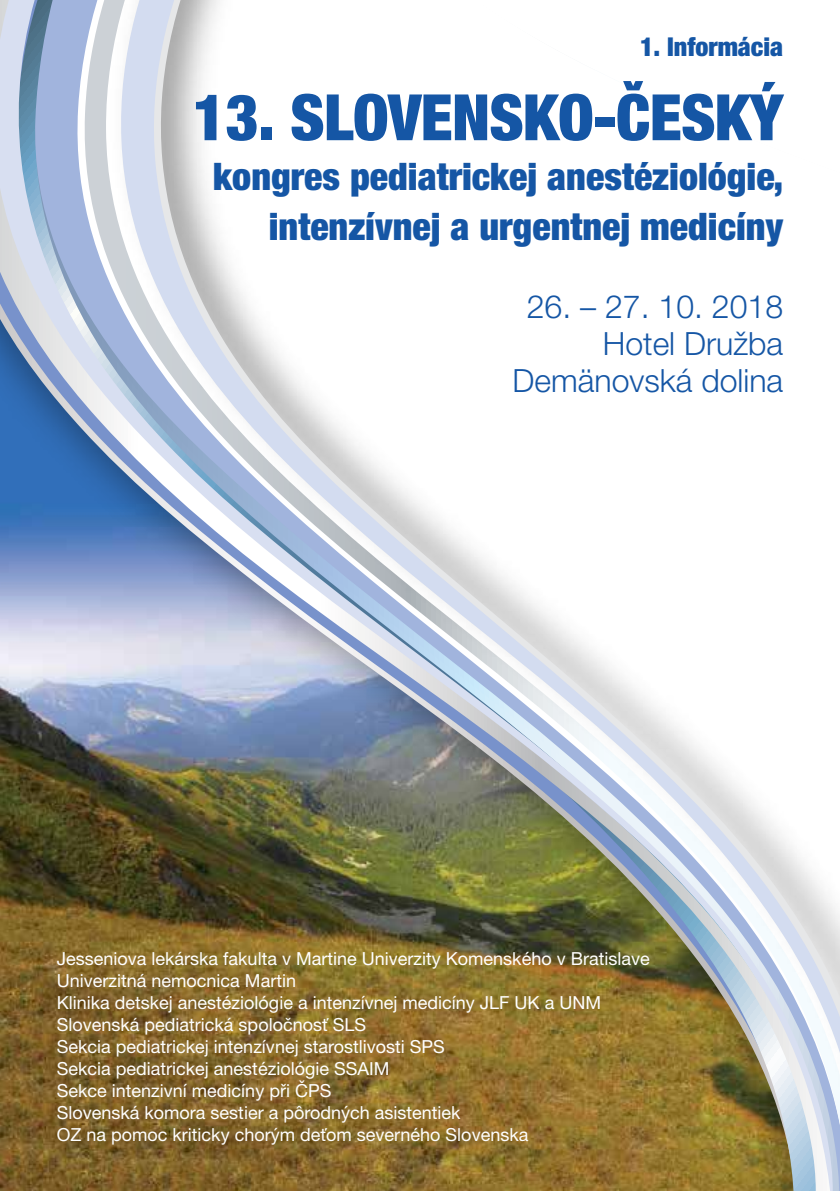
<style>
.page{position:relative;width:840px;height:1191px;background:#fff}
.page>*{position:absolute;margin:0;border:0;box-sizing:border-box;transform-origin:0 0}
.t1{font:900 condensed 64px "Helvetica Neue";letter-spacing:-.01em;color:#1556a5}
.t2{font:900 condensed 38px/50px "Helvetica Neue";color:#1556a5;text-align:right}
.t3{font:300 32px/36.8px "Helvetica Neue";color:#1556a5;text-align:right}
.t4{font:900 condensed 26px "Helvetica Neue";color:#1556a5}
.t5{font:18px/22px "Helvetica Neue";color:#fff}
</style>
<div class="page">
<img style="left:0;top:0;width:838px;height:1191px">
<h3 class="t4" style="left:639px;top:26px;width:145px">1. Informácia</h3>
<h1 class="t1" style="left:193px;top:65px;width:591px">13. Slovensko-český</h1>
<h2 class="t2" style="left:213px;top:150px;width:571px">kongres pediatrickej anestéziológie, intenzívnej a urgentnej medicíny</h2>
<h3 class="t3" style="left:512px;top:287px;width:272px">26. – 27. 10. 2018<br>Hotel Družba<br>Demänovská dolina</h3>
<p class="t5" style="left:57px;top:949px;width:594px">Jesseniova lekárska fakulta v Martine Univerzity Komenského v Bratislave Univerzitná nemocnica Martin<br>Klinika detskej anestéziológie a intenzívnej medicíny JLF UK a UNM Slovenská pediatrická spoločnosť SLS<br>Sekcia pediatrickej intenzívnej starostlivosti SPS<br>Sekcia pediatrickej anestéziológie SSAIM<br>Sekce intenzivní medicíny při ČPS<br>Slovenská komora sestier a pôrodných asistentiek<br>OZ na pomoc kriticky chorým deťom severného Slovenska</p>
</div>
